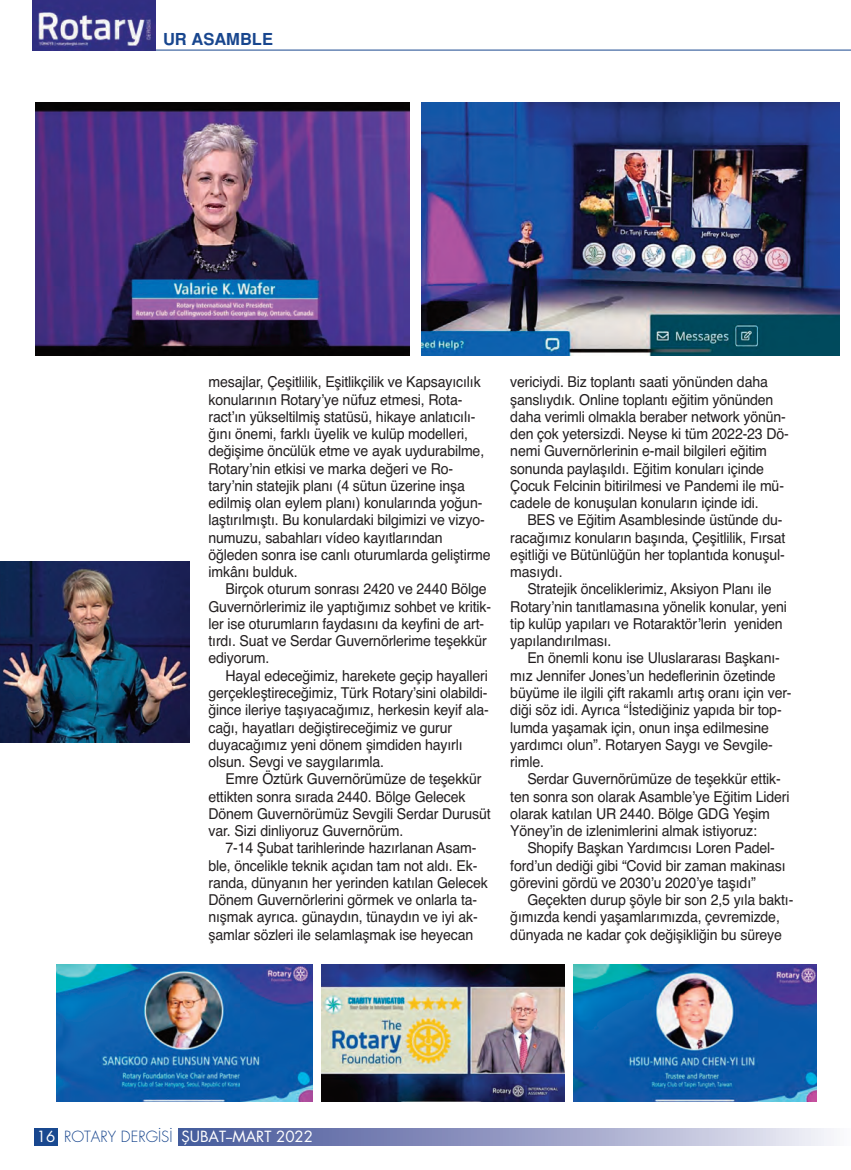
<style>
.page{position:relative;width:851px;height:1170px;background:#fff}
.page>*{position:absolute;margin:0;border:0;box-sizing:border-box;transform-origin:0 0}
.t1{font:700 16.5px "Helveticam";color:#18468e}
.t2{font:15px/17.2px "Helvetica";letter-spacing:-.01em;color:#231f20;scale:.94 1}
.t3{font:15px "Futura Bookm";color:#fff}
.s1{font-family:"Futura Lightm";color:#18468e}
</style>
<div class="page">
<svg style="left:34px;top:1128px;width:797px;height:16px;background:#919ac3"></svg>
<div style="left:58px;top:1127px;width:120px;height:22px;background:#fff"></div>
<hr style="left:34px;top:50px;width:816px;height:1px;background:#18468e">
<img style="left:33px;top:0;width:122px;height:50px">
<img style="left:56px;top:964px;width:256px;height:137px">
<img style="left:0;top:561px;width:189px;height:181px">
<img style="left:321px;top:964px;width:243px;height:137px">
<img style="left:573px;top:964px;width:243px;height:137px">
<img style="left:35px;top:102px;width:374px;height:254px">
<img style="left:421px;top:102px;width:417px;height:254px">
<p class="t1" style="left:163px;top:29px;width:111px">UR ASAMBLE</p>
<p class="t2" style="left:208px;top:373px;width:302px">mesajlar, Çeşitlilik, Eşitlikçilik ve Kapsayıcılık konularının Rotary’ye nüfuz etmesi, Rota&shy;ract’ın yükseltilmiş statüsü, hikaye anlatıcılı&shy;ğını önemi, farklı üyelik ve kulüp modelleri, değişime öncülük etme ve ayak uydurabilme, Rotary’nin etkisi ve marka değeri ve Ro&shy;tary’nin statejik planı (4 sütun üzerine inşa edilmiş olan eylem planı) konularında yoğun&shy;laştırılmıştı. Bu konulardaki bilgimizi ve vizyo&shy;numuzu, sabahları vídeo kayıtlarından öğleden sonra ise canlı oturumlarda geliştirme imkânı bulduk.</p>
<p class="t2" style="left:208px;top:580px;width:302px;text-indent:17px">Birçok oturum sonrası 2420 ve 2440 Bölge Guvernörlerimiz ile yaptığımız sohbet ve kritik&shy;ler ise oturumların faydasını da keyfini de art&shy;tırdı. Suat ve Serdar Guvernörlerime teşekkür ediyorum.</p>
<p class="t2" style="left:208px;top:667px;width:300px;text-indent:17px">Hayal edeceğimiz, harekete geçip hayalleri gerçekleştireceğimiz, Türk Rotary’sini olabildi&shy;ğince ileriye taşıyacağımız, herkesin keyif ala&shy;cağı, hayatları değiştireceğimiz ve gurur duyacağımız yeni dönem şimdiden hayırlı olsun. Sevgi ve saygılarımla.</p>
<p class="t2" style="left:208px;top:770px;width:301px;text-indent:17px">Emre Öztürk Guvernörümüze de teşekkür ettikten sonra sırada 2440. Bölge Gelecek Dönem Guvernörümüz Sevgili Serdar Durusüt var. Sizi dinliyoruz Guvernörüm.</p>
<p class="t2" style="left:208px;top:839px;width:299px;text-indent:17px">7-14 Şubat tarihlerinde hazırlanan Asam&shy;ble, öncelikle teknik açıdan tam not aldı. Ek&shy;randa, dünyanın her yerinden katılan Gelecek Dönem Guvernörlerini görmek ve onlarla ta&shy;nışmak ayrıca. günaydın, tünaydın ve iyi ak&shy;şamlar sözleri ile selamlaşmak ise heyecan</p>
<p class="t2" style="left:510px;top:373px;width:298px">vericiydi. Biz toplantı saati yönünden daha şanslıydık. Online toplantı eğitim yönünden daha verimli olmakla beraber network yönün&shy;den çok yetersizdi. Neyse ki tüm 2022-23 Dö&shy;nemi Guvernörlerinin e-mail bilgileri eğitim sonunda paylaşıldı. Eğitim konuları içinde Çocuk Felcinin bitirilmesi ve Pandemi ile mü&shy;cadele de konuşulan konuların içinde idi.</p>
<p class="t2" style="left:510px;top:511px;width:294px;text-indent:17px">BES ve Eğitim Asamblesinde üstünde du&shy;racağımız konuların başında, Çeşitlilik, Fırsat eşitliği ve Bütünlüğün her toplantıda konuşul&shy;masıydı.</p>
<p class="t2" style="left:510px;top:580px;width:296px;text-indent:17px">Stratejik önceliklerimiz, Aksiyon Planı ile Rotary’nin tanıtlamasına yönelik konular, yeni tip kulüp yapıları ve Rotaraktör’lerin yeniden yapılandırılması.</p>
<p class="t2" style="left:510px;top:649px;width:301px;text-indent:17px">En önemli konu ise Uluslararası Başkanı&shy;mız Jennifer Jones’un hedeflerinin özetinde büyüme ile ilgili çift rakamlı artış oranı için ver&shy;diği söz idi. Ayrıca “İstediğiniz yapıda bir top&shy;lumda yaşamak için, onun inşa edilmesine yardımcı olun”. Rotaryen Saygı ve Sevgile&shy;rimle.</p>
<p class="t2" style="left:510px;top:770px;width:298px;text-indent:17px">Serdar Guvernörümüze de teşekkür ettik&shy;ten sonra son olarak Asamble’ye Eğitim Lideri olarak katılan UR 2440. Bölge GDG Yeşim Yöney’in de izlenimlerini almak istiyoruz:</p>
<p class="t2" style="left:510px;top:839px;width:294px;text-indent:17px">Shopify Başkan Yardımcısı Loren Padel&shy;ford’un dediği gibi “Covid bir zaman makinası görevini gördü ve 2030’u 2020’ye taşıdı”</p>
<p class="t2" style="left:510px;top:891px;width:302px;text-indent:17px">Geçekten durup şöyle bir son 2,5 yıla baktı&shy;ğımızda kendi yaşamlarımızda, çevremizde, dünyada ne kadar çok değişikliğin bu süreye</p>
<p class="t3" style="left:37px;top:1126px;width:278px">16 <span class="s1">ROTARY DERGİSİ</span> ŞUBAT--MART 2022</p>
</div>
